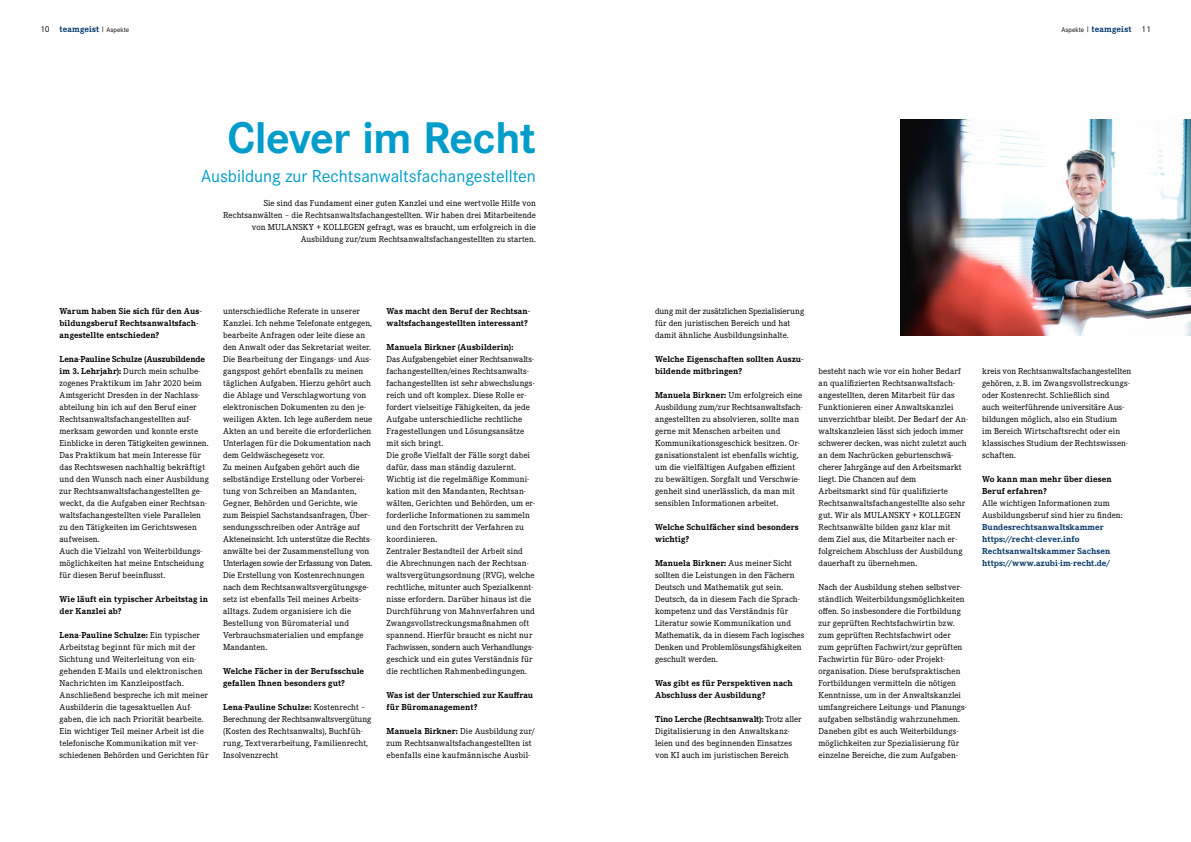
<style>
.page{position:relative;width:1191px;height:842px;background:#fff}
.page>*{position:absolute;margin:0;border:0;box-sizing:border-box;transform-origin:0 0}
.H2_-_Headline_-_rechtsbündig_-_blau{font:700 46px "Corporate S";letter-spacing:-.015em;color:#009dca}
.H4_-_Subline_rechtsbündig{font:18px "Corporate S";color:#009dca}
.P_-_Fließtext{font:9px/12px "Corporate E";letter-spacing:.005em;color:#000}
.P_-_Fließtext-2{font:700 9px/12px "Corporate E";letter-spacing:.01em;color:#000}
.P_-_Fließtext-3{font:700 9px "Corporate E";letter-spacing:.015em;color:#003669}
.s1{font-family:"Corporate S";font-weight:400;color:#000}
.s2{font-family:"Corporate S";font-weight:400;font-size:7px;color:#000}
.s3{font-weight:700}
</style>
<div class="page">
<img style="left:900px;top:119px;width:291px;height:216px">
<p class="P_-_Fließtext-3" style="left:40px;top:23px;width:91px"><span class="s1">10</span> teamgeist <span class="s2">| Aspekte</span></p>
<p class="P_-_Fließtext-3" style="left:1061px;top:23px;width:91px"><span class="s2">Aspekte |</span> teamgeist <span class="s1">11</span></p>
<p class="H2_-_Headline_-_rechtsbündig_-_blau" style="left:228px;top:106px;width:310px">Clever im Recht</p>
<p class="H4_-_Subline_rechtsbündig" style="left:201px;top:164px;width:336px">Ausbildung zur Rechtsanwaltsfachangestellten</p>
<p class="P_-_Fließtext" style="left:223px;top:197px;width:314px;text-align:right">Sie sind das Fundament einer guten Kanzlei und eine wertvolle Hilfe von Rechtsanwälten – die Rechtsanwaltsfachangestellten. Wir haben drei Mitarbeitende von MULANSKY + KOLLEGEN gefragt, was es braucht, um erfolgreich in die Ausbildung zur/zum Rechtsanwaltsfachangestellten zu starten.</p>
<p class="P_-_Fließtext-2" style="left:60px;top:305px;width:144px">Warum haben Sie sich für den Aus&shy;bildungsberuf Rechtsanwaltsfach&shy;angestellte entschieden?</p>
<p class="P_-_Fließtext" style="left:60px;top:353px;width:151px"><span class="s3">Lena-Pauline Schulze (Auszubildende im 3. Lehrjahr):</span> Durch mein schulbe&shy;zogenes Praktikum im Jahr 2020 beim Amtsgericht Dresden in der Nachlass-- abteilung bin ich auf den Beruf einer Rechtsanwaltsfachangestellten auf&shy;merksam geworden und konnte erste Einblicke in deren Tätigkeiten gewinnen.</p>
<p class="P_-_Fließtext" style="left:60px;top:449px;width:151px">Das Praktikum hat mein Interesse für das Rechtswesen nachhaltig bekräftigt und den Wunsch nach einer Ausbildung zur Rechtsanwaltsfachangestellten ge&shy;weckt, da die Aufgaben einer Rechtsan&shy;waltsfachangestellten viele Parallelen zu den Tätigkeiten im Gerichtswesen aufweisen.</p>
<p class="P_-_Fließtext" style="left:60px;top:545px;width:146px">Auch die Vielzahl von Weiterbildungs&shy;möglichkeiten hat meine Entscheidung für diesen Beruf beeinflusst.</p>
<p class="P_-_Fließtext-2" style="left:60px;top:593px;width:150px">Wie läuft ein typischer Arbeitstag in der Kanzlei ab?</p>
<p class="P_-_Fließtext" style="left:60px;top:629px;width:150px"><span class="s3">Lena-Pauline Schulze:</span> Ein typischer Arbeitstag beginnt für mich mit der Sichtung und Weiterleitung von ein&shy;gehenden E-Mails und elektronischen Nachrichten im Kanzleipostfach.<br>Anschließend bespreche ich mit meiner Ausbilderin die tagesaktuellen Auf&shy;gaben, die ich nach Priorität bearbeite.<br>Ein wichtiger Teil meiner Arbeit ist die telefonische Kommunikation mit ver&shy;schiedenen Behörden und Gerichten für</p>
<p class="P_-_Fließtext" style="left:223px;top:305px;width:150px">unterschiedliche Referate in unserer Kanzlei. Ich nehme Telefonate entgegen, bearbeite Anfragen oder leite diese an den Anwalt oder das Sekretariat weiter.</p>
<p class="P_-_Fließtext" style="left:223px;top:353px;width:151px">Die Bearbeitung der Eingangs- und Aus&shy;gangspost gehört ebenfalls zu meinen täglichen Aufgaben. Hierzu gehört auch die Ablage und Verschlagwortung von elektronischen Dokumenten zu den je&shy;weiligen Akten. Ich lege außerdem neue Akten an und bereite die erforderlichen Unterlagen für die Dokumentation nach dem Geldwäschegesetz vor.</p>
<p class="P_-_Fließtext" style="left:223px;top:461px;width:151px">Zu meinen Aufgaben gehört auch die selbständige Erstellung oder Vorberei&shy;tung von Schreiben an Mandanten, Gegner, Behörden und Gerichte, wie zum Beispiel Sachstandsanfragen, Über-- sendungsschreiben oder Anträge auf Akteneinsicht. Ich unterstütze die Rechts&shy;anwälte bei der Zusammenstellung von Unterlagen sowie der Erfassung von Daten.</p>
<p class="P_-_Fließtext" style="left:223px;top:569px;width:147px">Die Erstellung von Kostenrechnungen nach dem Rechtsanwaltsvergütungsge&shy;setz ist ebenfalls Teil meines Arbeits&shy;alltags. Zudem organisiere ich die Bestellung von Büromaterial und Verbrauchsmaterialien und empfange Mandanten.</p>
<p class="P_-_Fließtext-2" style="left:223px;top:665px;width:143px">Welche Fächer in der Berufsschule gefallen Ihnen besonders gut?</p>
<p class="P_-_Fließtext" style="left:223px;top:701px;width:150px"><span class="s3">Lena-Pauline Schulze:</span> Kostenrecht – Berechnung der Rechtsanwaltsvergütung (Kosten des Rechtsanwalts), Buchfüh&shy;rung, Textverarbeitung, Familienrecht, Insolvenzrecht</p>
<p class="P_-_Fließtext-2" style="left:386px;top:305px;width:145px">Was macht den Beruf der Rechtsan&shy;waltsfachangestellten interessant?</p>
<p class="P_-_Fließtext-2" style="left:386px;top:341px;width:128px">Manuela Birkner (Ausbilderin):</p>
<p class="P_-_Fließtext" style="left:386px;top:353px;width:149px">Das Aufgabengebiet einer Rechtsanwalts&shy;fachangestellten/eines Rechtsanwalts&shy;fachangestellten ist sehr abwechslungs&shy;reich und oft komplex. Diese Rolle er&shy;fordert vielseitige Fähigkeiten, da jede Aufgabe unterschiedliche rechtliche Fragestellungen und Lösungsansätze mit sich bringt.</p>
<p class="P_-_Fließtext" style="left:386px;top:449px;width:145px">Die große Vielfalt der Fälle sorgt dabei dafür, dass man ständig dazulernt.</p>
<p class="P_-_Fließtext" style="left:386px;top:473px;width:150px">Wichtig ist die regelmäßige Kommuni&shy;kation mit den Mandanten, Rechtsan&shy;wälten, Gerichten und Behörden, um er&shy;forderliche Informationen zu sammeln und den Fortschritt der Verfahren zu koordinieren.</p>
<p class="P_-_Fließtext" style="left:386px;top:545px;width:150px">Zentraler Bestandteil der Arbeit sind die Abrechnungen nach der Rechtsan&shy;waltsvergütungsordnung (RVG), welche rechtliche, mitunter auch Spezialkennt&shy;nisse erfordern. Darüber hinaus ist die Durchführung von Mahnverfahren und Zwangsvollstreckungsmaßnahmen oft spannend. Hierfür braucht es nicht nur Fachwissen, sondern auch Verhandlungs&shy;geschick und ein gutes Verständnis für die rechtlichen Rahmenbedingungen.</p>
<p class="P_-_Fließtext-2" style="left:386px;top:689px;width:148px">Was ist der Unterschied zur Kauffrau für Büromanagement?</p>
<p class="P_-_Fließtext" style="left:386px;top:725px;width:150px"><span class="s3">Manuela Birkner:</span> Die Ausbildung zur/ zum Rechtsanwaltsfachangestellten ist ebenfalls eine kaufmännische Ausbil-</p>
<p class="P_-_Fließtext" style="left:655px;top:305px;width:151px">dung mit der zusätzlichen Spezialisierung für den juristischen Bereich und hat damit ähnliche Ausbildungsinhalte.</p>
<p class="P_-_Fließtext-2" style="left:655px;top:353px;width:150px">Welche Eigenschaften sollten Auszu&shy;bildende mitbringen?</p>
<p class="P_-_Fließtext" style="left:655px;top:389px;width:149px"><span class="s3">Manuela Birkner:</span> Um erfolgreich eine Ausbildung zum/zur Rechtsanwaltsfach&shy;angestellten zu absolvieren, sollte man gerne mit Menschen arbeiten und Kommunikationsgeschick besitzen. Or&shy;ganisationstalent ist ebenfalls wichtig, um die vielfältigen Aufgaben effizient zu bewältigen. Sorgfalt und Verschwie&shy;genheit sind unerlässlich, da man mit sensiblen Informationen arbeitet.</p>
<p class="P_-_Fließtext-2" style="left:655px;top:521px;width:145px">Welche Schulfächer sind besonders wichtig?</p>
<p class="P_-_Fließtext" style="left:655px;top:557px;width:151px"><span class="s3">Manuela Birkner:</span> Aus meiner Sicht sollten die Leistungen in den Fächern Deutsch und Mathematik gut sein.<br>Deutsch, da in diesem Fach die Sprach&shy;kompetenz und das Verständnis für Literatur sowie Kommunikation und Mathematik, da in diesem Fach logisches Denken und Problemlösungsfähigkeiten geschult werden.</p>
<p class="P_-_Fließtext-2" style="left:655px;top:677px;width:139px">Was gibt es für Perspektiven nach<br>Abschluss der Ausbildung?</p>
<p class="P_-_Fließtext" style="left:655px;top:713px;width:148px"><span class="s3">Tino Lerche (Rechtsanwalt):</span> Trotz aller Digitalisierung in den Anwaltskanz&shy;leien und des beginnenden Einsatzes von KI auch im juristischen Bereich</p>
<p class="P_-_Fließtext" style="left:818px;top:365px;width:151px">besteht nach wie vor ein hoher Bedarf an qualifizierten Rechtsanwaltsfach&shy;angestellten, deren Mitarbeit für das Funktionieren einer Anwaltskanzlei unverzichtbar bleibt. Der Bedarf der An&shy;waltskanzleien lässt sich jedoch immer schwerer decken, was nicht zuletzt auch an dem Nachrücken geburtenschwä&shy;cherer Jahrgänge auf den Arbeitsmarkt liegt. Die Chancen auf dem Arbeitsmarkt sind für qualifizierte Rechtsanwaltsfachangestellte also sehr gut. Wir als MULANSKY + KOLLEGEN Rechtsanwälte bilden ganz klar mit dem Ziel aus, die Mitarbeiter nach er&shy;folgreichem Abschluss der Ausbildung dauerhaft zu übernehmen.</p>
<p class="P_-_Fließtext" style="left:818px;top:581px;width:150px">Nach der Ausbildung stehen selbstver&shy;ständlich Weiterbildungsmöglichkeiten offen. So insbesondere die Fortbildung zur geprüften Rechtsfachwirtin bzw. zum geprüften Rechtsfachwirt oder zum geprüften Fachwirt/zur geprüften Fachwirtin für Büro- oder Projekt&shy;organisation. Diese berufspraktischen Fortbildungen vermitteln die nötigen Kenntnisse, um in der Anwaltskanzlei umfangreichere Leitungs- und Planungs&shy;aufgaben selbständig wahrzunehmen.<br>Daneben gibt es auch Weiterbildungs&shy;möglichkeiten zur Spezialisierung für einzelne Bereiche, die zum Aufgaben-</p>
<p class="P_-_Fließtext" style="left:982px;top:365px;width:151px">kreis von Rechtsanwaltsfachangestellten gehören, z. B. im Zwangsvollstreckungs&shy;oder Kostenrecht. Schließlich sind<br>auch weiterführende universitäre Aus&shy;bildungen möglich, also ein Studium<br>im Bereich Wirtschaftsrecht oder ein klassisches Studium der Rechtswissen&shy;schaften.</p>
<p class="P_-_Fließtext-2" style="left:982px;top:473px;width:131px">Wo kann man mehr über diesen<br>Beruf erfahren?</p>
<p class="P_-_Fließtext" style="left:982px;top:497px;width:142px">Alle wichtigen Informationen zum<br>Ausbildungsberuf sind hier zu finden:</p>
<p class="P_-_Fließtext-3" style="left:982px;top:522px;width:123px">Bundesrechtsanwaltskammer</p>
<p class="P_-_Fließtext-3" style="left:982px;top:534px;width:99px">https://recht-clever.info</p>
<p class="P_-_Fließtext-3" style="left:982px;top:546px;width:130px">Rechtsanwaltskammer Sachsen</p>
<p class="P_-_Fließtext-3" style="left:982px;top:558px;width:130px">https://www.azubi-im-recht.de/</p>
</div>
